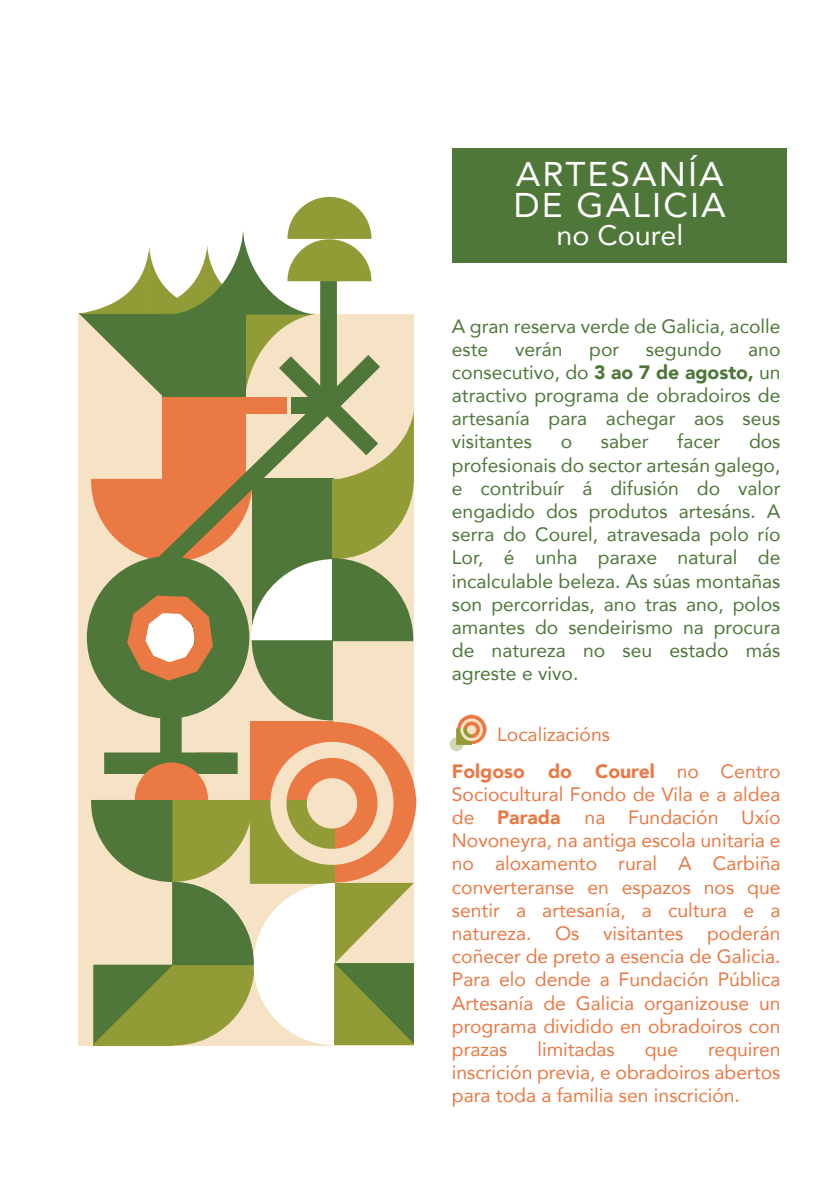
<style>
.page{position:relative;width:840px;height:1191px;background:#fff}
.page>*{position:absolute;margin:0;border:0;box-sizing:border-box;transform-origin:0 0}
.t1{font:34.2px/31.4px "Avenir";letter-spacing:.06em;color:#fff}
.t2{font:28.2px "Avenir";color:#fff}
.t3{font:19.4px/23.2px "Avenir";color:#ea7944;text-align:justify}
.t4{font:19.4px/23.2px "Avenir";color:#4e7739;text-align:justify}
.s1{font-weight:900}
</style>
<div class="page">
<div style="left:456px;top:729px;width:15px;height:15px;background:#9da64c"></div>
<svg style="left:457px;top:714px;width:29px;height:30px"></svg>
<div style="left:460px;top:718px;width:22px;height:23px;border:3px solid #f6e2c5;border-radius:50%"></div>
<div style="left:467px;top:725px;width:9px;height:9px;background:#f6e2c5;border-radius:50%"></div>
<svg style="left:449px;top:737px;width:14px;height:14px"></svg>
<div style="left:452px;top:148px;width:334px;height:115px;background:#4e7739"></div>
<svg style="left:78px;top:197px;width:338px;height:848px"></svg>
<h1 class="t1" style="left:513px;top:157px;width:214px">ARTESANÍA<br>DE GALICIA</h1>
<h2 class="t2" style="left:556px;top:212px;width:128px">no Courel</h2>
<p class="t4" style="left:451px;top:313px;width:330px">A gran reserva verde de Galicia, acolle este</p>
<p class="t4" style="left:514px;top:337px;width:49px">verán</p>
<p class="t4" style="left:589px;top:337px;width:32px">por</p>
<p class="t4" style="left:645px;top:337px;width:77px">segundo</p>
<p class="t4" style="left:451px;top:337px;width:330px;text-indent:296px">ano consecutivo, do <span class="s1">3 ao 7 de agosto,</span> un atractivo programa de obradoiros de artesanía para achegar aos seus visitantes</p>
<p class="t4" style="left:560px;top:429px;width:13px">o</p>
<p class="t4" style="left:600px;top:429px;width:49px">saber</p>
<p class="t4" style="left:677px;top:429px;width:44px">facer</p>
<p class="t4" style="left:451px;top:429px;width:330px;text-indent:297px">dos profesionais do sector artesán galego, e contribuír á difusión do valor engadido dos produtos artesáns. A serra do Courel, atravesada polo río Lor, é unha paraxe natural de incalculable beleza. As súas montañas son percorridas, ano tras ano, polos amantes do sendeirismo na procura de natureza no seu estado más agreste e vivo.</p>
<p class="t3" style="left:497px;top:722px;width:114px">Localizacións</p>
<p class="t3" style="left:451px;top:758px;width:330px"><span class="s1">Folgoso do Courel</span> no Centro Sociocultural Fondo de Vila e a aldea de <span class="s1">Parada</span> na Fundación Uxío Novoneyra, na antiga escola unitaria e no aloxamento rural A Carbiña converteranse en espazos nos que sentir a artesanía, a cultura e a natureza. Os visitantes poderán coñecer de preto a esencia de Galicia.<br>Para elo dende a Fundación Pública Artesanía de Galicia organizouse un programa dividido en obradoiros con prazas</p>
<p class="t3" style="left:537px;top:1037px;width:79px">limitadas</p>
<p class="t3" style="left:644px;top:1037px;width:35px">que</p>
<p class="t3" style="left:451px;top:1037px;width:330px;text-indent:256px">requiren inscrición previa, e obradoiros abertos para toda a familia sen inscrición.</p>
</div>
